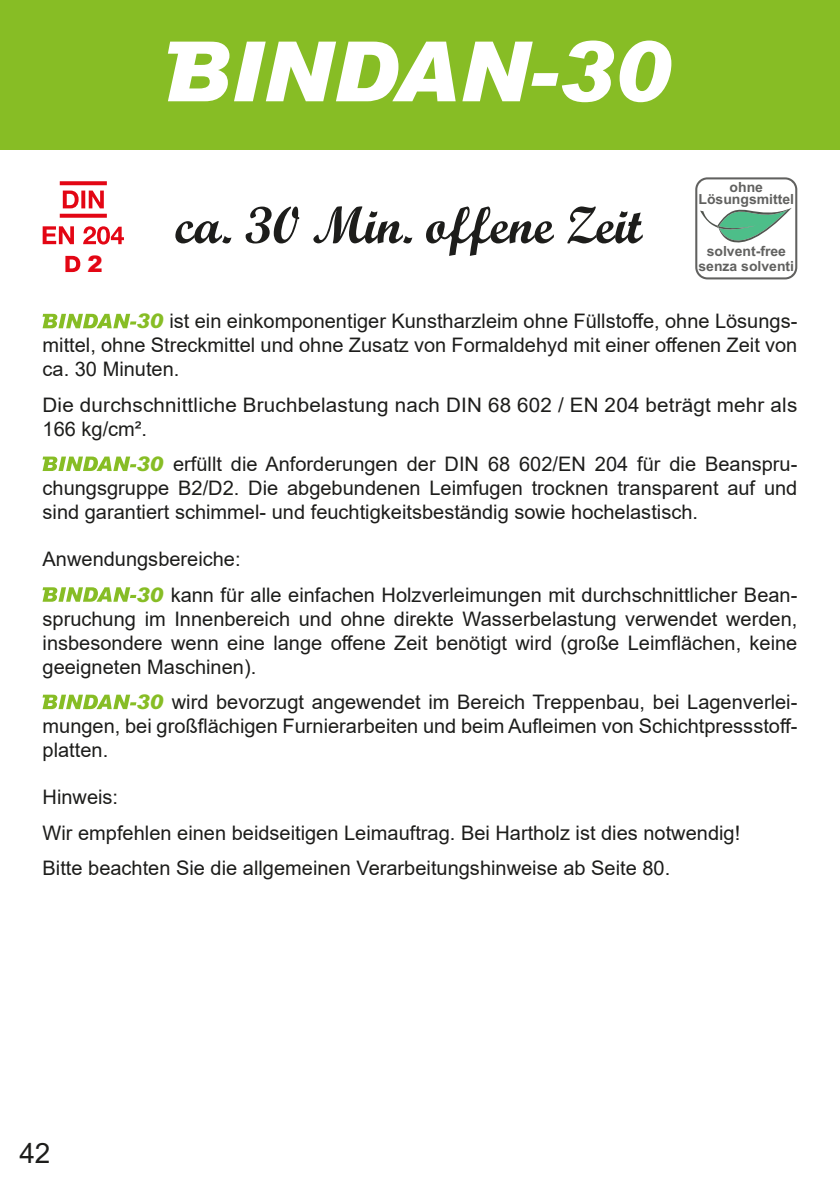
<style>
.page{position:relative;width:840px;height:1191px;background:#fff}
.page>*{position:absolute;margin:0;border:0;box-sizing:border-box;transform-origin:0 0}
.t1{font:italic 900 83.4px "Arial";color:#fff}
.t2{font:52.2px "Script MT Bold";color:#1d1d1b}
.t3{font:28px "Arial";color:#1d1d1b}
.t4{font:900 22.6px "Arial";color:#e30614}
.t5{font:20px/24px "Arial";color:#1d1d1b;text-align:justify}
.t6{font:700 14px/12px "Arial";color:#1d1d1b;text-align:center}
.s1{font-weight:900;font-style:italic;font-size:20.2px;color:#87bd25}
</style>
<div class="page">
<svg style="left:43px;top:314px;width:93px;height:14px"></svg>
<svg style="left:43px;top:456px;width:93px;height:15px"></svg>
<svg style="left:43px;top:587px;width:93px;height:15px"></svg>
<svg style="left:43px;top:694px;width:93px;height:15px"></svg>
<div style="left:0;top:0;width:839px;height:150px;background:#87bd25"></div>
<svg style="left:168px;top:42px;width:287px;height:59px"></svg>
<svg style="left:462px;top:42px;width:96px;height:59px"></svg>
<svg style="left:60px;top:214px;width:47px;height:4px"></svg>
<svg style="left:60px;top:181px;width:47px;height:4px"></svg>
<svg style="left:43px;top:226px;width:81px;height:18px"></svg>
<svg style="left:63px;top:190px;width:41px;height:18px"></svg>
<svg style="left:65px;top:256px;width:15px;height:16px"></svg>
<svg style="left:694px;top:177px;width:102px;height:102px"></svg>
<div style="left:697px;top:179px;width:97px;height:98px;background:#fff;border-radius:10px"></div>
<svg style="left:700px;top:208px;width:92px;height:35px"></svg>
<p class="t4" style="left:88px;top:248px;width:17px">2</p>
<h1 class="t1" style="left:557px;top:20px;width:114px">30</h1>
<h2 class="t2" style="left:175px;top:193px;width:468px">ca. 30 Min. offene Zeit</h2>
<p class="t6" style="left:698px;top:182px;width:97px">ohne<br>Lösungsmittel</p>
<p class="t6" style="left:706px;top:245px;width:81px">solvent-free</p>
<p class="t6" style="left:698px;top:260px;width:97px">senza solventi</p>
<p class="t5" style="left:43px;top:309px;width:756px;text-indent:93px"><span class="s1">30</span> ist ein einkomponentiger Kunstharzleim ohne Füllstoffe, ohne Lösungs&shy;mittel, ohne Streckmittel und ohne Zusatz von Formaldehyd mit einer offenen Zeit von ca. 30 Minuten.</p>
<p class="t5" style="left:43px;top:392px;width:755px">Die durchschnittliche Bruchbelastung nach DIN 68 602 / EN 204 beträgt mehr als<br>166 kg/cm².</p>
<p class="t5" style="left:43px;top:452px;width:756px;text-indent:93px"><span class="s1">30</span> erfüllt die Anforderungen der DIN 68 602/EN 204 für die Beanspru&shy;chungsgruppe B2/D2. Die abgebundenen Leimfugen trocknen transparent auf und sind garantiert schimmel- und feuchtigkeitsbeständig sowie hochelastisch.</p>
<p class="t5" style="left:136px;top:541px;width:662px;line-height:35.4px;text-indent:-93px">Anwendungsbereiche:<br><span class="s1">30</span> kann für alle einfachen Holzverleimungen mit durchschnittlicher Bean-</p>
<p class="t5" style="left:43px;top:606px;width:755px">spruchung im Innenbereich und ohne direkte Wasserbelastung verwendet werden, insbesondere wenn eine lange offene Zeit benötigt wird (große Leimflächen, keine geeigneten Maschinen).</p>
<p class="t5" style="left:43px;top:690px;width:756px;text-indent:93px"><span class="s1">30</span> wird bevorzugt angewendet im Bereich Treppenbau, bei Lagenverlei&shy;mungen, bei großflächigen Furnierarbeiten und beim Aufleimen von Schichtpressstoff&shy;platten.</p>
<p class="t5" style="left:43px;top:779px;width:698px;line-height:35.4px;text-align:left">Hinweis:<br>Wir empfehlen einen beidseitigen Leimauftrag. Bei Hartholz ist dies notwendig!<br>Bitte beachten Sie die allgemeinen Verarbeitungshinweise ab Seite 80.</p>
<h3 class="t3" style="left:19px;top:1133px;width:33px">42</h3>
</div>
